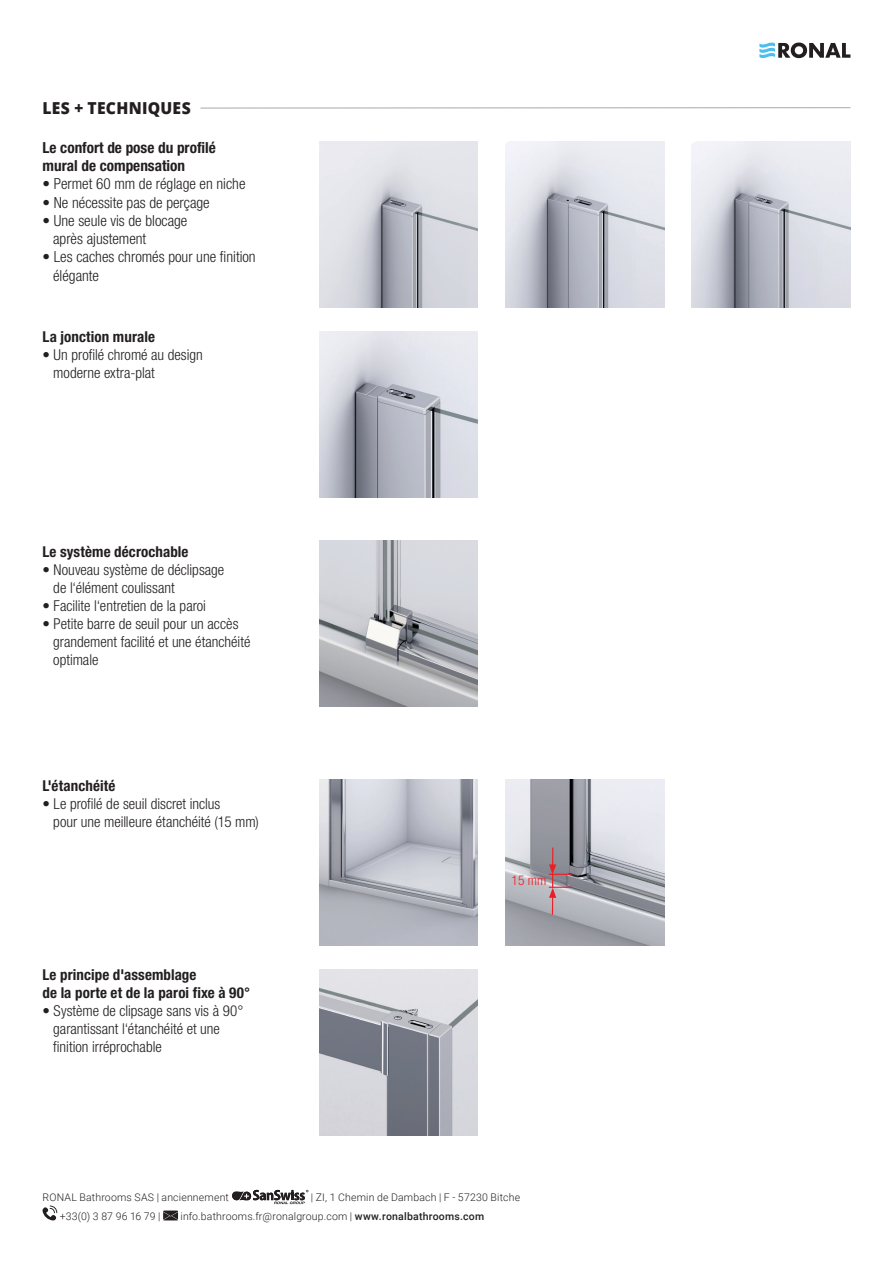
<style>
.page{position:relative;width:893px;height:1263px;background:#fff}
.page>*{position:absolute;margin:0;border:0;box-sizing:border-box;transform-origin:0 0}
.t1{font:800 16.5px "Open Sans";letter-spacing:.02em;color:#231f20;scale:.95 1}
.t2{font:300 condensed 15.3px/18.3px "Helvetica Neue LT Pro";color:#231f20}
.t3{font:700 condensed 15.3px/18.3px "Helvetica Neue LT Pro";color:#231f20}
.t4{font:300 condensed 15px/18px "Helvetica Neue LT Pro";color:#231f20}
.t5{font:700 condensed 15px/18px "Helvetica Neue LT Pro";letter-spacing:.005em;color:#231f20}
.t6{font:300 condensed 13.5px "Helvetica Neue LT Pro";color:#ee1d23}
.t7{font:300 10.5px "Roboto";letter-spacing:.015em;color:#231f20}
.s1{font-weight:500}
</style>
<div class="page">
<svg style="left:232px;top:1190px;width:76px;height:14px"></svg>
<svg style="left:42px;top:1205px;width:15px;height:15px"></svg>
<svg style="left:163px;top:1210px;width:15px;height:10px"></svg>
<svg style="left:759px;top:43px;width:91px;height:15px"></svg>
<hr style="left:200px;top:107px;width:650px;height:1px;background:#a8a9ad">
<img style="left:505px;top:142px;width:159px;height:166px">
<img style="left:319px;top:142px;width:159px;height:166px">
<img style="left:692px;top:142px;width:158px;height:166px">
<img style="left:319px;top:332px;width:159px;height:165px">
<img style="left:319px;top:541px;width:159px;height:166px">
<img style="left:319px;top:780px;width:159px;height:166px">
<img style="left:505px;top:780px;width:159px;height:166px">
<svg style="left:549px;top:847px;width:23px;height:68px"></svg>
<img style="left:319px;top:970px;width:159px;height:165px">
<p class="t1" style="left:43px;top:95px;width:158px">LES + TECHNIQUES</p>
<p class="t3" style="left:43px;top:138px;width:175px">Le confort de pose du profilé mural de compensation</p>
<p class="t2" style="left:43px;top:175px;width:205px">• Permet 60 mm de réglage en niche</p>
<p class="t2" style="left:43px;top:193px;width:169px">• Ne nécessite pas de perçage</p>
<p class="t2" style="left:53px;top:211px;width:136px;text-indent:-11px">• Une seule vis de blocage après ajustement</p>
<p class="t2" style="left:53px;top:248px;width:204px;text-indent:-11px">• Les caches chromés pour une finition élégante</p>
<p class="t5" style="left:43px;top:328px;width:114px">La jonction murale</p>
<p class="t4" style="left:53px;top:346px;width:151px;text-indent:-11px">• Un profilé chromé au design moderne extra-plat</p>
<p class="t5" style="left:43px;top:542px;width:148px">Le système décrochable</p>
<p class="t4" style="left:53px;top:560px;width:172px;text-indent:-11px">• Nouveau système de déclipsage de l‘élément coulissant</p>
<p class="t4" style="left:43px;top:596px;width:165px">• Facilite l‘entretien de la paroi</p>
<p class="t4" style="left:53px;top:614px;width:199px;text-indent:-11px">• Petite barre de seuil pour un accès grandement facilité et une étanchéité optimale</p>
<p class="t5" style="left:43px;top:776px;width:74px">L'étanchéité</p>
<p class="t4" style="left:53px;top:794px;width:207px;text-indent:-11px">• Le profilé de seuil discret inclus<br>pour une meilleure étanchéité (15 mm)</p>
<p class="t5" style="left:43px;top:966px;width:209px">Le principe d'assemblage<br>de la porte et de la paroi fixe à 90°</p>
<p class="t4" style="left:53px;top:1002px;width:192px;text-indent:-11px">• Système de clipsage sans vis à 90° garantissant l‘étanchéité et une finition irréprochable</p>
<p class="t6" style="left:511px;top:872px;width:36px">15 mm</p>
<p class="t7" style="left:43px;top:1190px;width:188px">RONAL Bathrooms SAS | anciennement</p>
<p class="t7" style="left:311px;top:1190px;width:211px">| ZI, 1 Chemin de Dambach | F - 57230 Bitche</p>
<p class="t7" style="left:60px;top:1209px;width:102px">+33(0) 3 87 96 16 79 |</p>
<p class="t7" style="left:181px;top:1209px;width:305px">info.bathrooms.fr@ronalgroup.com | <span class="s1">www.ronalbathrooms.com</span></p>
</div>
